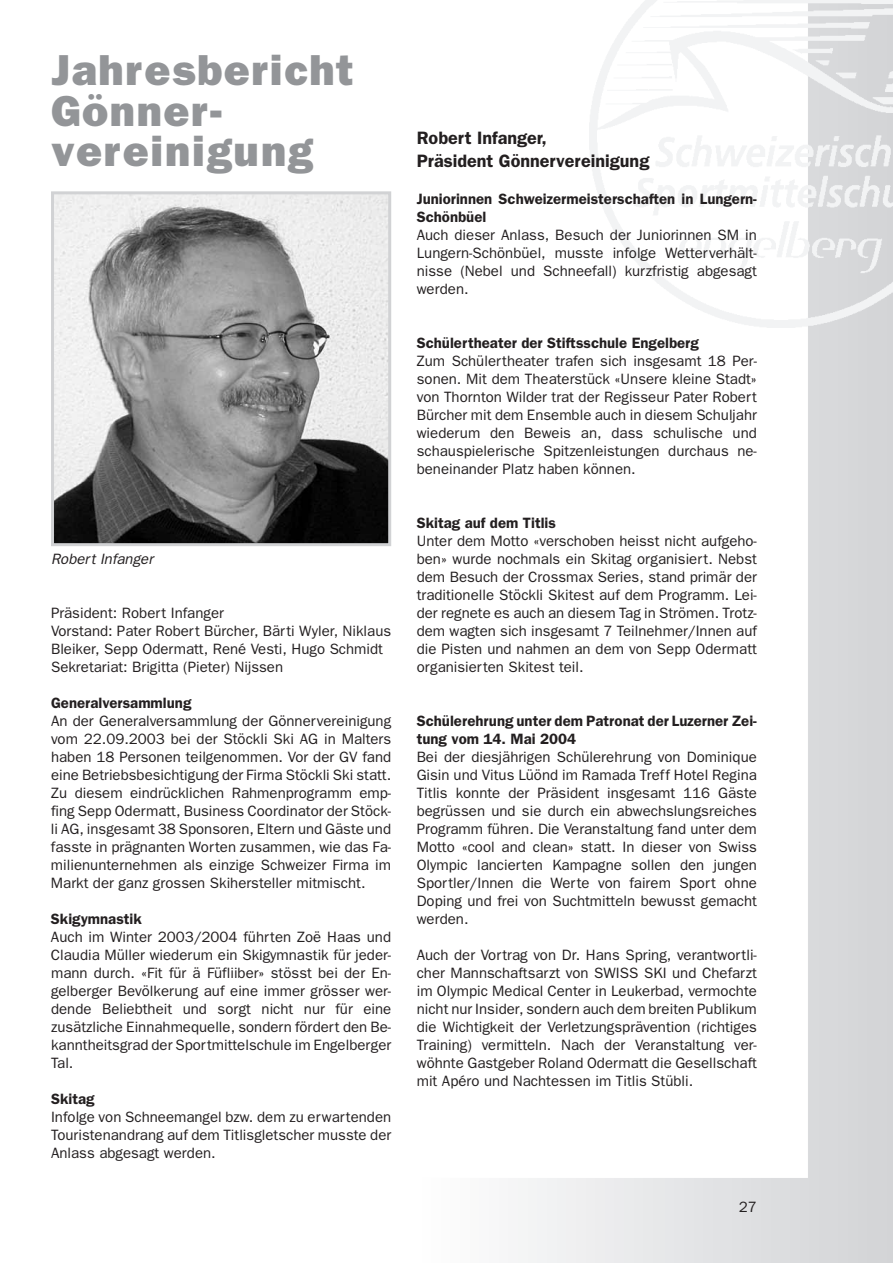
<style>
.page{position:relative;width:893px;height:1263px;background:#fff}
.page>*{position:absolute;margin:0;border:0;box-sizing:border-box;transform-origin:0 0}
.t1{font:800 43.5px/40.5px "Franklin Gothic";letter-spacing:.035em;color:#939598}
.t2{font:600 18px/22.5px "Franklin Gothic";color:#231f20}
.t3{font:15px/18px "Franklin Gothic";color:#231f20;text-align:justify}
.t4{font:600 15px/18px "Franklin Gothic";color:#231f20}
.t5{font:italic 15px "Franklin Gothic";color:#231f20}
</style>
<div class="page">
<svg style="left:518px;top:123px;width:375px;height:1140px"></svg>
<img style="left:590px;top:0;width:303px;height:327px">
<img style="left:55px;top:195px;width:332px;height:347px">
<div style="left:51px;top:191px;width:340px;height:355px;border:3px solid #d1d2d4"></div>
<h1 class="t1" style="left:51px;top:50px;width:304px">Jahresbericht<br>Gönner - vereinigung</h1>
<p class="t5" style="left:51px;top:550px;width:104px">Robert Infanger</p>
<p class="t3" style="left:51px;top:604px;width:342px;text-align:left">Präsident: Robert Infanger<br>Vorstand: Pater Robert Bürcher, Bärti Wyler, Niklaus Bleiker, Sepp Odermatt, René Vesti, Hugo Schmidt Sekretariat: Brigitta (Pieter) Nijssen</p>
<p class="t4" style="left:51px;top:694px;width:142px">Generalversammlung</p>
<p class="t3" style="left:51px;top:712px;width:342px">An der Generalversammlung der Gönnervereinigung vom 22.09.2003 bei der Stöckli Ski AG in Malters haben 18 Personen teilgenommen. Vor der GV fand eine Betriebsbesichtigung der Firma Stöckli Ski statt.<br>Zu diesem eindrücklichen Rahmenprogramm emp&shy;fing Sepp Odermatt, Business Coordinator der Stöck&shy;li AG, insgesamt 38 Sponsoren, Eltern und Gäste und fasste in prägnanten Worten zusammen, wie das Fa&shy;milienunternehmen als einzige Schweizer Firma im Markt der ganz grossen Skihersteller mitmischt.</p>
<p class="t4" style="left:51px;top:910px;width:92px">Skigymnastik</p>
<p class="t3" style="left:51px;top:928px;width:342px">Auch im Winter 2003/2004 führten Zoë Haas und Claudia Müller wiederum ein Skigymnas tik für jeder&shy;mann durch. «Fit für ä Füfliiber» stösst bei der En&shy;gelberger Bevölkerung auf eine immer grösser wer&shy;dende Beliebtheit und sorgt nicht nur für eine zusätzliche Einnahmequelle, sondern fördert den Be&shy;kanntheitsgrad der Sportmittelschule im Engelberger Tal.</p>
<p class="t4" style="left:51px;top:1090px;width:45px">Skitag</p>
<p class="t3" style="left:51px;top:1108px;width:342px">Infolge von Schneemangel bzw. dem zu erwartenden Touristenandrang auf dem Titlisgletscher musste der Anlass abgesagt werden.</p>
<p class="t2" style="left:417px;top:127px;width:234px">Robert Infanger,<br>Präsident Gönnervereinigung</p>
<p class="t4" style="left:417px;top:190px;width:342px">Juniorinnen Schweizermeisterschaften in Lungern-<br>Schönbüel</p>
<p class="t3" style="left:417px;top:226px;width:342px">Auch dieser Anlass, Besuch der Juniorinnen SM in Lungern-Schönbüel, musste infolge Wetterverhält&shy;nisse (Nebel und Schneefall) kurzfristig abgesagt werden.</p>
<p class="t4" style="left:417px;top:334px;width:284px">Schülertheater der Stiftsschule Engelberg</p>
<p class="t3" style="left:417px;top:352px;width:342px">Zum Schülertheater trafen sich insgesamt 18 Per&shy;sonen. Mit dem Theaterstück «Unsere kleine Stadt» von Thornton Wilder trat der Regisseur Pater Robert Bürcher mit dem Ensemble auch in diesem Schuljahr wiederum den Beweis an, dass schulische und schauspielerische Spitzenleistungen durchaus ne&shy;beneinander Platz haben können.</p>
<p class="t4" style="left:417px;top:514px;width:141px">Skitag auf dem Titlis</p>
<p class="t3" style="left:417px;top:532px;width:342px">Unter dem Motto «verschoben heisst nicht aufgeho&shy;ben» wurde nochmals ein Skitag organisiert. Nebst dem Besuch der Crossmax Series, stand primär der traditionelle Stöckli Skitest auf dem Programm. Lei&shy;der regnete es auch an diesem Tag in Strömen. Trotz&shy;dem wagten sich insgesamt 7 Teilnehmer/Innen auf die Pisten und nahmen an dem von Sepp Odermatt organisierten Skitest teil.</p>
<p class="t4" style="left:417px;top:712px;width:342px">Schülerehrung unter dem Patronat der Luzerner Zei&shy;tung vom 14. Mai 2004</p>
<p class="t3" style="left:417px;top:748px;width:342px">Bei der diesjährigen Schülerehrung von Dominique Gisin und Vitus Lüönd im Ramada Treff Hotel Regina Titlis konnte der Präsident insgesamt 116 Gäste begrüssen und sie durch ein abwechslungsreiches Programm führen. Die Veranstaltung fand unter dem Motto «cool and clean» statt. In dieser von Swiss Olympic lancierten Kampagne sollen den jungen Sportler/Innen die Werte von fairem Sport ohne Doping und frei von Suchtmitteln bewusst gemacht werden.</p>
<p class="t3" style="left:417px;top:946px;width:342px">Auch der Vortrag von Dr. Hans Spring, verantwortli&shy;cher Mannschaftsarzt von SWISS SKI und Chefarzt im Olympic Medical Center in Leukerbad, vermochte nicht nur Insider, sondern auch dem breiten Publikum die Wichtigkeit der Verletzungsprävention (richtiges Training) vermitteln. Nach der Veranstaltung ver&shy;wöhnte Gastgeber Roland Odermatt die Gesellschaft mit Apéro und Nachtessen im Titlis Stübli.</p>
<p class="t3" style="left:739px;top:1198px;width:19px">27</p>
</div>
